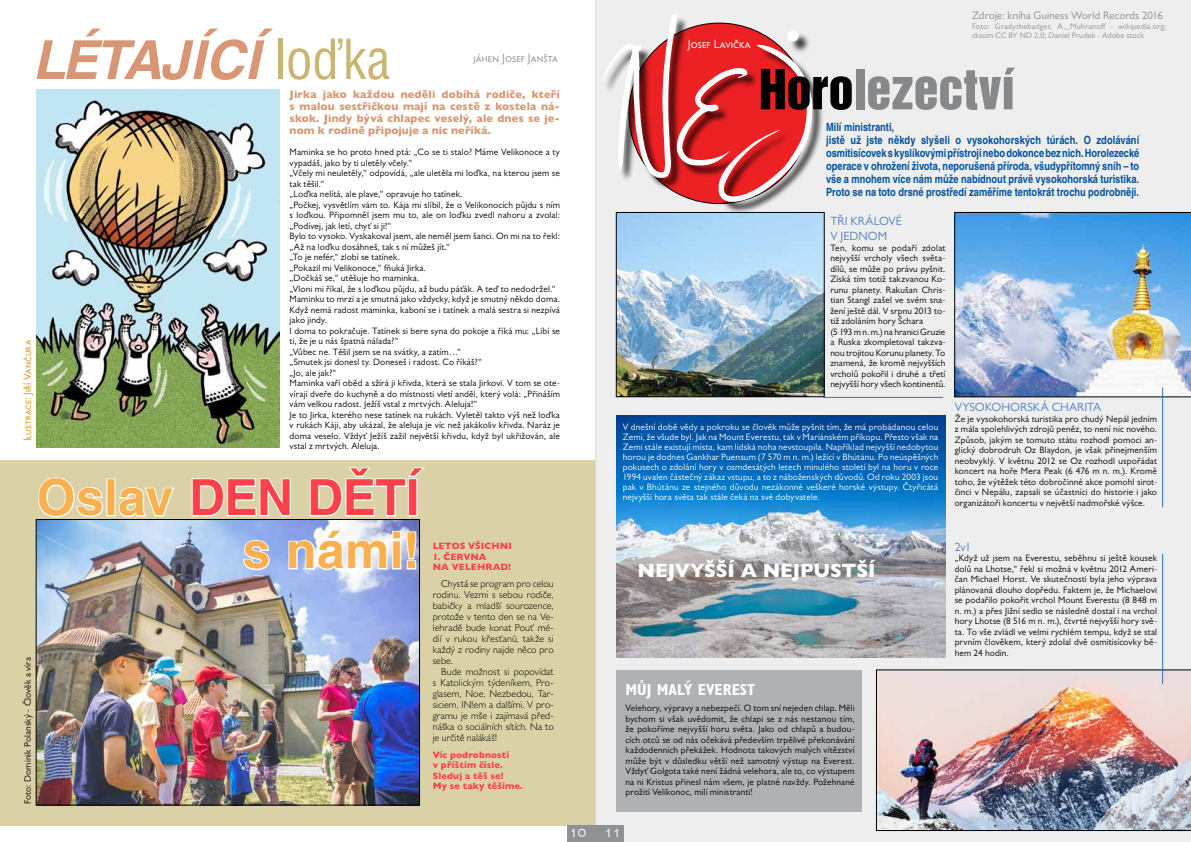
<style>
.page{position:relative;width:1191px;height:842px;background:#fff}
.page>*{position:absolute;margin:0;border:0;box-sizing:border-box;transform-origin:0 0}
.t1{font:275.3px "Jellyka Estryas Handwriting";color:#fff}
.t2{font:italic 700 53.8px "Helvetica CE";letter-spacing:-.05em;color:#d89674}
.t3{font:50.6px "Helvetica Inserat LT Std";letter-spacing:-.005em;color:#86888a}
.t4{font:700 49.9px/53px "Helvetica CE";letter-spacing:.005em;color:#fab04e;text-align:right}
.t5{font:800 19.4px "Gill Sans MT Pro";letter-spacing:-.005em;color:#fff}
.t6{font:700 condensed 16px "Gill Sans MT Pro";color:#fff}
.t7{font:12px/15px "Gill Sans MT Pro";color:#4d7fc6}
.t8{font:12px "Gill Sans MT Pro";letter-spacing:.01em;color:#939598}
.t9{font:12px "Gill Sans MT Pro";letter-spacing:.01em;color:#fff}
.t10{font:12px "Lithos Pro";color:#fff}
.t11{font:700 condensed 11.3px/13px "Helvetica CE";color:#0051a0}
.t12{font:800 11px/12px "Gill Sans MT Pro";letter-spacing:.005em;color:#d89674;text-align:justify}
.t13{font:11px "Gill Sans MT Pro";letter-spacing:.015em;color:#db9418}
.t14{font:10.9px "Gill Sans MT Pro";letter-spacing:.005em;color:#8a8c8e}
.t15{font:300 10px/11px "Gill Sans MT Pro";letter-spacing:.005em;color:#000;text-align:justify}
.t16{font:9.3px/10.5px "Gill Sans MT Pro";letter-spacing:.015em;color:#000;text-align:justify}
.t17{font:9.3px/10px "Gill Sans MT Pro";letter-spacing:.015em;color:#fff;text-align:justify}
.t18{font:800 9.3px/10.5px "Gill Sans MT Pro";letter-spacing:.01em;color:#fc414a}
.t19{font:800 9.3px/10.5px "Gill Sans MT Pro";letter-spacing:.155em;color:#fc414a}
.t20{font:8px/9px "Gill Sans MT Pro";letter-spacing:.03em;color:#8a8c8e}
.s1{font-weight:400;font-style:normal;font-stretch:condensed;color:#cab572}
.s2{color:#fc414a}
.s3{color:#000}
</style>
<div class="page">
<div style="left:595px;top:0;width:596px;height:842px;background:#eeeeef"></div>
<div style="left:0;top:460px;width:595px;height:365px;background:#dbd1a6"></div>
<img style="left:38px;top:521px;width:380px;height:282px">
<div style="left:36px;top:519px;width:384px;height:286px;border:1px solid #000"></div>
<div style="left:616px;top:670px;width:245px;height:141px;background:#afb1b4"></div>
<div style="left:567px;top:825px;width:56px;height:17px;background:#8f9194"></div>
<div style="left:604px;top:16px;width:220px;height:198px;background:#000;opacity:.75"></div>
<img style="left:37px;top:90px;width:242px;height:357px">
<img style="left:616px;top:416px;width:329px;height:241px">
<img style="left:954px;top:212px;width:237px;height:185px">
<img style="left:876px;top:670px;width:315px;height:161px">
<img style="left:618px;top:214px;width:204px;height:181px">
<div style="left:616px;top:212px;width:208px;height:185px;border:1px solid #000"></div>
<hr style="left:1162px;top:554px;width:1px;height:130px;background:#346fbb">
<hr style="left:1162px;top:387px;width:1px;height:120px;background:#346fbb">
<hr style="left:823px;top:397px;width:120px;height:1px;background:#346fbb">
<svg style="left:38px;top:477px;width:66px;height:41px"></svg>
<div style="left:106px;top:478px;width:10px;height:38px;border:2px solid #fff"></div>
<svg style="left:118px;top:487px;width:56px;height:30px"></svg>
<svg style="left:191px;top:478px;width:100px;height:39px"></svg>
<svg style="left:309px;top:467px;width:116px;height:50px"></svg>
<svg style="left:242px;top:539px;width:29px;height:32px"></svg>
<svg style="left:287px;top:528px;width:131px;height:43px;background:#d9def1"></svg>
<h2 class="t2" style="left:32px;top:27px;width:359px">Létající <span class="s1">loďka</span></h2>
<p class="t8" style="left:473px;top:51px;width:86px">jáhen Josef Janšta</p>
<p class="t13" style="left:21px;top:441px;width:103px;rotate:-90deg">Ilustrace: Jiří Vančura</p>
<p class="t12" style="left:289px;top:88px;width:272px">Jirka jako každou neděli dobíhá rodiče, kteří s malou sestřičkou mají na cestě z kostela ná&shy;skok. Jindy bývá chlapec veselý, ale dnes se je&shy;nom k rodině připojuje a nic neříká.</p>
<p class="t16" style="left:289px;top:147px;width:272px;text-align:left">Maminka se ho proto hned ptá: „Co se ti stalo? Máme Velikonoce a ty vypadáš, jako by ti uletěly včely.“<br>„Včely mi neuletěly,“ odpovídá, „ale uletěla mi loďka, na kterou jsem se tak těšil.“<br>„Loďka nelítá, ale plave,“ opravuje ho tatínek.<br>„Počkej, vysvětlím vám to. Kája mi slíbil, že o Velikonocích půjdu s ním s loďkou. Připomněl jsem mu to, ale on loďku zvedl nahoru a zvolal: „Podívej, jak letí, chyť si ji!“<br>Bylo to vysoko. Vyskakoval jsem, ale neměl jsem šanci. On mi na to řekl: „Až na loďku dosáhneš, tak s ní můžeš jít.“<br>„To je nefér,“ zlobí se tatínek.<br>„Pokazil mi Velikonoce,“ fňuká Jirka.<br>„Dočkáš se,“ utěšuje ho maminka.<br>„Vloni mi říkal, že s loďkou půjdu, až budu páťák. A teď to nedodržel.“ Maminku to mrzí a je smutná jako vždycky, když je smutný někdo doma.<br>Když nemá radost maminka, kaboní se i tatínek a malá sestra si nezpívá jako jindy.<br>I doma to pokračuje. Tatínek si bere syna do pokoje a říká mu: „Líbí se ti, že je u nás špatná nálada?“<br>„Vůbec ne. Těšil jsem se na svátky, a zatím…“<br>„Smutek jsi donesl ty. Doneseš i radost. Co říkáš?“<br>„Jo, ale jak?“<br>Maminka vaří oběd a sžírá ji křivda, která se stala Jirkovi. V tom se ote&shy;vírají dveře do kuchyně a do místnosti vletí anděl, který volá: „Přináším vám velkou radost. Ježíš vstal z mrtvých. Aleluja!“<br>Je to Jirka, kterého nese tatínek na rukách. Vyletěl takto výš než loďka v rukách Káji, aby ukázal, že aleluja je víc než jakákoliv křivda. Naráz je doma veselo. Vždyť Ježíš zažil největší křivdu, když byl ukřižován, ale vstal z mrtvých. Aleluja.</p>
<h3 class="t4" style="left:37px;top:470px;width:384px">Oslav <span class="s2">Den dětí </span>s námi!</h3>
<p class="t16" style="left:22px;top:804px;width:149px;rotate:-90deg">Foto: Dominik Polanský - Člověk a víra</p>
<p class="t18" style="left:433px;top:540px;width:81px">Letos všichni</p>
<p class="t19" style="left:433px;top:551px;width:80px">1. června<br>na Velehrad!</p>
<p class="t15" style="left:433px;top:578px;width:122px;text-indent:8px">Chystá se program pro celou rodinu. Vezmi s sebou rodiče, babičky a mladší sourozence, protože v tento den se na Ve&shy;lehradě bude konat Pouť mé&shy;dií v rukou křesťanů, takže si každý z rodiny najde něco pro sebe.</p>
<p class="t15" style="left:433px;top:666px;width:122px;text-indent:8px">Bude možnost si popovídat s Katolickým týdeníkem, Pro&shy;glasem, Noe, Nezbedou, Tar&shy;siciem, IN!em a dalšími. V pro&shy;gramu je mše i zajímavá před&shy;náška o sociálních sítích. Na to je určitě nalákáš!</p>
<p class="t18" style="left:433px;top:749px;width:92px">Víc podrobností<br>v příštím čísle.<br>Sleduj a těš se!<br>My se taky těšíme.</p>
<p class="t14" style="left:972px;top:9px;width:192px">Zdroje: kniha Guiness World Records 2016</p>
<h1 class="t1" style="left:613px;top:-5px;width:202px">nej</h1>
<p class="t20" style="left:972px;top:22px;width:196px">Foto: Gradythebadger, A._Muhranoff - wikipedia.org; cksom CC BY ND 2.0; Daniel Prudek - Adobe stock</p>
<p class="t9" style="left:688px;top:37px;width:64px">Josef Lavička</p>
<h3 class="t3" style="left:759px;top:59px;width:258px"><span class="s3">Horo</span>lezectví</h3>
<p class="t11" style="left:826px;top:120px;width:315px">Milí ministranti,<br>jistě už jste někdy slyšeli o vysokohorských túrách. O zdolávání osmitisícovek skyslíkovými přístroji nebo dokonce bez nich. Horolezecké operace v ohrožení života, neporušená příroda, všudypřítomný sníh – to vše a mnohem více nám může nabídnout právě vysokohorská turistika.<br>Proto se na toto drsné prostředí zaměříme tentokrát trochu podrobněji.</p>
<p class="t7" style="left:830px;top:213px;width:29px">Tři králové v jednom</p>
<p class="t16" style="left:830px;top:242px;width:117px;text-align:left">Ten, komu se podaří zdolat nejvyšší vrcholy všech světa&shy;dílů, se může po právu pyšnit.<br>Získá tím totiž takzvanou Ko&shy;runu planety. Rakušan Chris&shy;tian Stangl zašel ve svém sna&shy;žení ještě dál. V srpnu 2013 to&shy;tiž zdoláním hory Šchara<br>(5 193 m n. m.) na hranici Gruzie a Ruska zkompletoval takzva&shy;nou trojitou Korunu planety. To znamená, že kromě nejvyšších vrcholů pokořil i druhé a třetí nejvyšší hory všech kontinentů.</p>
<p class="t17" style="left:623px;top:421px;width:317px">V dnešní době vědy a pokroku se člověk může pyšnit tím, že má probádanou celou Zemi, že všude byl. Jak na Mount Everestu, tak v Mariánském příkopu. Přesto však na Zemi stále existují místa, kam lidská noha nevstoupila. Například nejvyšší nedobytou horou je dodnes Gankhar Puensum (7 570 m n. m.) ležící v Bhútánu. Po neúspěšných pokusech o zdolání hory v osmdesátých letech minulého století byl na horu v roce 1994 uvalen částečný zákaz vstupu, a to z náboženských důvodů. Od roku 2003 jsou pak v Bhútánu ze stejného důvodu nezákonné veškeré horské výstupy. Čtyřicátá nejvyšší hora světa tak stále čeká na své dobyvatele.</p>
<p class="t7" style="left:954px;top:400px;width:17px">Vysokohorská</p>
<p class="t7" style="left:1051px;top:400px;width:8px">charita</p>
<p class="t16" style="left:954px;top:413px;width:204px">Že je vysokohorská turistika pro chudý Nepál jedním z mála spolehlivých zdrojů peněz, to není nic nového.<br>Způsob, jakým se tomuto státu rozhodl pomoci an&shy;glický dobrodruh Oz Blaydon, je však přinejmenším neobvyklý. V květnu 2012 se Oz rozhodl uspořádat koncert na hoře Mera Peak (6 476 m n. m.). Kromě toho, že výtěžek této dobročinné akce pomohl sirot&shy;činci v Nepálu, zapsali se účastníci do historie i jako organizátoři koncertu v největší nadmořské výšce.</p>
<h3 class="t5" style="left:637px;top:559px;width:239px">N ejvyšší a nejpustší</h3>
<h3 class="t6" style="left:625px;top:680px;width:131px">MŮJ MALÝ EVEREST</h3>
<p class="t16" style="left:625px;top:703px;width:231px">Velehory, výpravy a nebezpečí. O tom sní nejeden chlap. Měli bychom si však uvědomit, že chlapi se z nás nestanou tím, že pokoříme nejvyšší horu světa. Jako od chlapů a budou&shy;cích otců se od nás očekává především trpělivé překonávání každodenních překážek. Hodnota takových malých vítězství může být v důsledku větší než samotný výstup na Everest.<br>Vždyť Golgota také není žádná velehora, ale to, co výstupem na ni Kristus přinesl nám všem, je platné navždy. Požehnané prožití Velikonoc, milí ministranti!</p>
<p class="t10" style="left:569px;top:826px;width:18px">10</p>
<p class="t10" style="left:604px;top:826px;width:18px">11</p>
<p class="t7" style="left:954px;top:539px;width:18px">2v1</p>
<p class="t16" style="left:954px;top:553px;width:204px">„Když už jsem na Everestu, seběhnu si ještě kousek dolů na Lhotse,“ řekl si možná v květnu 2012 Ameri&shy;čan Michael Horst. Ve skutečnosti byla jeho výprava plánovaná dlouho dopředu. Faktem je, že Michaelovi se podařilo pokořit vrchol Mount Everestu (8 848 m n. m.) a přes Jižní sedlo se následně dostal i na vrchol hory Lhotse (8 516 m n. m.), čtvrté nejvyšší hory svě&shy;ta. To vše zvládl ve velmi rychlém tempu, když se stal prvním člověkem, který zdolal dvě osmitisícovky bě&shy;hem 24 hodin.</p>
</div>
